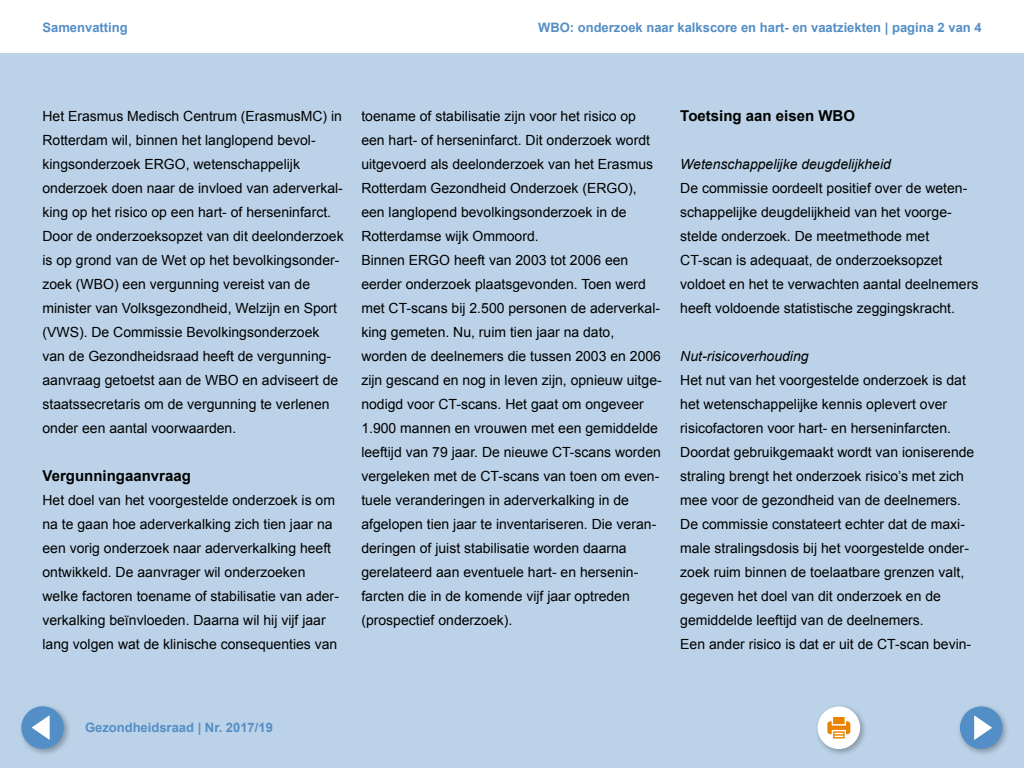
<style>
.page{position:relative;width:1024px;height:768px;background:#fff}
.page>*{position:absolute;margin:0;border:0;box-sizing:border-box;transform-origin:0 0}
.t1{font:700 15px "Arial";color:#000}
.t2{font:14px/24px "Arial";color:#000}
.t3{font:italic 14px "Arial";color:#000}
.t4{font:700 13px "Arial";color:#548ec6}
</style>
<div class="page">
<div style="left:0;top:54px;width:1024px;height:714px;background:#bbd2e8"></div>
<div style="left:814px;top:703px;width:53px;height:53px;background:#000;opacity:.3"></div>
<div style="left:818px;top:707px;width:42px;height:42px;background:#fff;border-radius:50%"></div>
<svg style="left:827px;top:717px;width:23px;height:22px"></svg>
<div style="left:18px;top:703px;width:53px;height:53px;background:#000;opacity:.3"></div>
<div style="left:21px;top:706px;width:43px;height:43px;background:#548ec6;border-radius:50%"></div>
<svg style="left:32px;top:715px;width:18px;height:25px"></svg>
<div style="left:957px;top:703px;width:53px;height:53px;background:#000;opacity:.3"></div>
<div style="left:960px;top:706px;width:43px;height:43px;background:#548ec6;border-radius:50%"></div>
<svg style="left:974px;top:715px;width:18px;height:25px"></svg>
<p class="t4" style="left:43px;top:19px;width:87px">Samenvatting</p>
<p class="t4" style="left:538px;top:19px;width:445px">WBO: onderzoek naar kalkscore en hart- en vaatziekten | pagina 2 van 4</p>
<p class="t2" style="left:43px;top:104px;width:303px">Het Erasmus Medisch Centrum (ErasmusMC) in Rotterdam wil, binnen het langlopend bevol&shy;kingsonderzoek ERGO, wetenschappelijk onderzoek doen naar de invloed van aderverkal&shy;king op het risico op een hart- of herseninfarct.<br>Door de onderzoeksopzet van dit deelonderzoek is op grond van de Wet op het bevolkingsonder&shy;zoek (WBO) een vergunning vereist van de minister van Volksgezondheid, Welzijn en Sport (VWS). De Commissie Bevolkingsonderzoek van de Gezondheidsraad heeft de vergunning&shy;aanvraag getoetst aan de WBO en adviseert de staatssecretaris om de vergunning te verlenen onder een aantal voorwaarden.</p>
<p class="t1" style="left:43px;top:466px;width:150px">Vergunningaanvraag</p>
<p class="t2" style="left:43px;top:488px;width:298px">Het doel van het voorgestelde onderzoek is om na te gaan hoe aderverkalking zich tien jaar na een vorig onderzoek naar aderverkalking heeft ontwikkeld. De aanvrager wil onderzoeken welke factoren toename of stabilisatie van ader&shy;verkalking beïnvloeden. Daarna wil hij vijf jaar lang volgen wat de klinische consequenties van</p>
<p class="t2" style="left:361px;top:104px;width:302px">toename of stabilisatie zijn voor het risico op een hart- of herseninfarct. Dit onderzoek wordt uitgevoerd als deelonderzoek van het Erasmus Rotterdam Gezondheid Onderzoek (ERGO), een langlopend bevolkingsonderzoek in de Rotterdamse wijk Ommoord.<br>Binnen ERGO heeft van 2003 tot 2006 een eerder onderzoek plaatsgevonden. Toen werd met CT-scans bij 2.500 personen de aderverkal&shy;king gemeten. Nu, ruim tien jaar na dato, worden de deelnemers die tussen 2003 en 2006 zijn gescand en nog in leven zijn, opnieuw uitge&shy;nodigd voor CT-scans. Het gaat om ongeveer 1.900 mannen en vrouwen met een gemiddelde leeftijd van 79 jaar. De nieuwe CT-scans worden vergeleken met de CT-scans van toen om even&shy;tuele veranderingen in aderverkalking in de afgelopen tien jaar te inventariseren. Die veran&shy;deringen of juist stabilisatie worden daarna gerelateerd aan eventuele hart- en hersenin&shy;farcten die in de komende vijf jaar optreden (prospectief onderzoek).</p>
<p class="t1" style="left:680px;top:106px;width:176px">Toetsing aan eisen WBO</p>
<p class="t3" style="left:680px;top:155px;width:212px">Wetenschappelijke deugdelijkheid</p>
<p class="t2" style="left:680px;top:176px;width:300px">De commissie oordeelt positief over de weten&shy;schappelijke deugdelijkheid van het voorge&shy;stelde onderzoek. De meetmethode met CT-scan is adequaat, de onderzoeksopzet voldoet en het te verwachten aantal deelnemers heeft voldoende statistische zeggingskracht.</p>
<p class="t3" style="left:680px;top:347px;width:130px">Nut-risicoverhouding</p>
<p class="t2" style="left:680px;top:368px;width:296px">Het nut van het voorgestelde onderzoek is dat het wetenschappelijke kennis oplevert over risicofactoren voor hart- en herseninfarcten.<br>Doordat gebruikgemaakt wordt van ioniserende straling brengt het onderzoek risico’s met zich mee voor de gezondheid van de deelnemers.<br>De commissie constateert echter dat de maxi&shy;male stralingsdosis bij het voorgestelde onder&shy;zoek ruim binnen de toelaatbare grenzen valt, gegeven het doel van dit onderzoek en de gemiddelde leeftijd van de deelnemers.<br>Een ander risico is dat er uit de CT-scan bevin-</p>
<p class="t4" style="left:85px;top:719px;width:189px">Gezondheidsraad | Nr. 2017/19</p>
</div>
